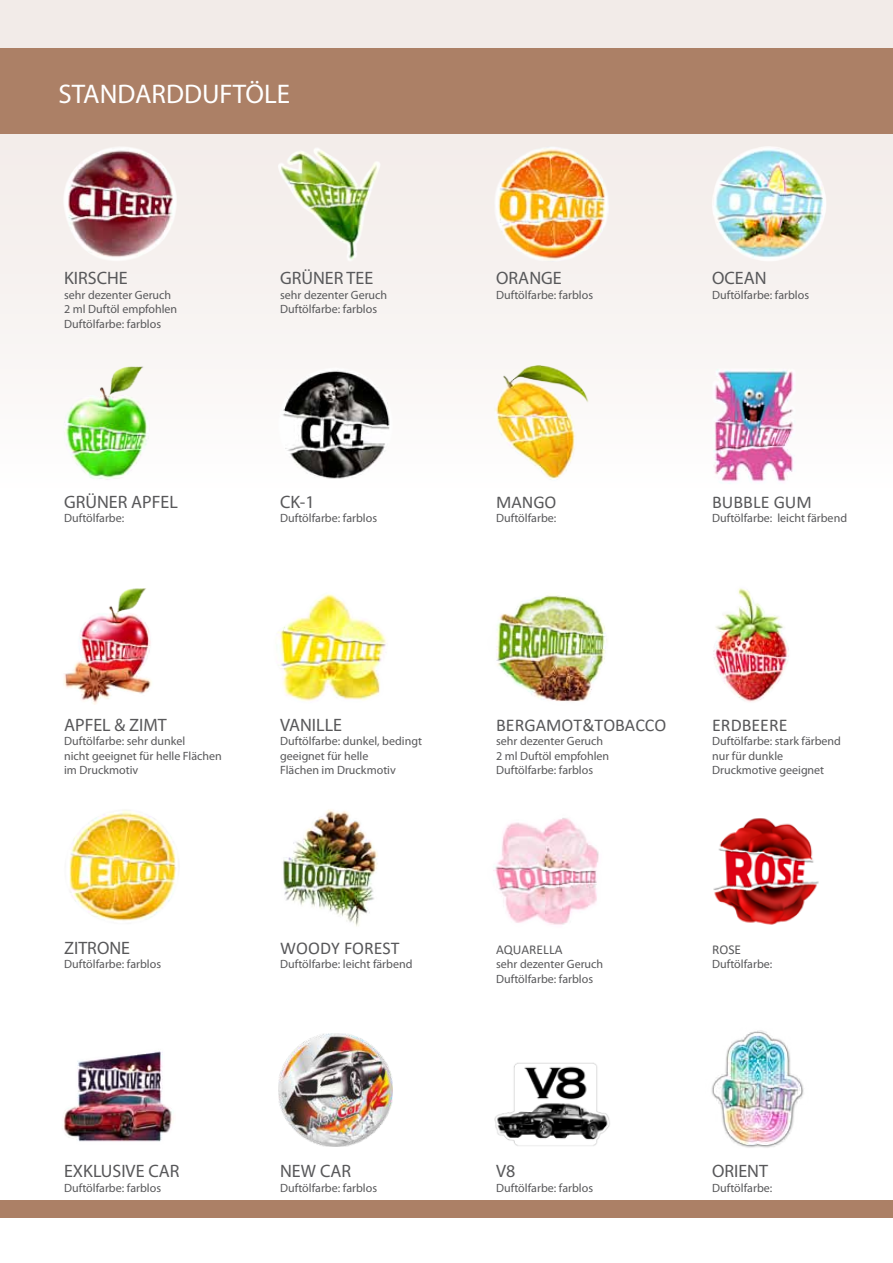
<style>
.page{position:relative;width:893px;height:1263px;background:#fff}
.page>*{position:absolute;margin:0;border:0;box-sizing:border-box;transform-origin:0 0}
.t1{font:27px "Myriad Pro";color:#fff}
.t2{font:18px "Myriad Pro";color:#58585a}
.t3{font:18px "Calibri";color:#58585a}
.t4{font:13.5px "Calibri";color:#58585a}
.t5{font:12px "Myriad Pro";color:#58585a}
</style>
<div class="page">
<div style="left:0;top:0;width:893px;height:1263px;background:linear-gradient(to bottom,#f6f1ef,#fff)"></div>
<div style="left:0;top:48px;width:893px;height:86px;background:#ac8066"></div>
<img style="left:278px;top:1033px;width:114px;height:113px">
<div style="left:0;top:1201px;width:893px;height:17px;background:#ac8066"></div>
<img style="left:38px;top:354px;width:137px;height:138px">
<img style="left:688px;top:1019px;width:139px;height:139px">
<img style="left:697px;top:803px;width:137px;height:136px">
<img style="left:493px;top:1042px;width:123px;height:124px">
<img style="left:480px;top:580px;width:136px;height:137px">
<img style="left:472px;top:354px;width:138px;height:137px">
<img style="left:687px;top:580px;width:127px;height:127px">
<img style="left:60px;top:1038px;width:116px;height:116px">
<img style="left:268px;top:806px;width:124px;height:124px">
<img style="left:36px;top:781px;width:172px;height:171px">
<img style="left:260px;top:348px;width:151px;height:152px">
<img style="left:679px;top:351px;width:149px;height:149px">
<img style="left:258px;top:576px;width:145px;height:145px">
<img style="left:476px;top:803px;width:138px;height:137px">
<img style="left:466px;top:134px;width:171px;height:156px">
<img style="left:685px;top:134px;width:168px;height:153px">
<img style="left:55px;top:588px;width:116px;height:116px">
<img style="left:34px;top:134px;width:172px;height:155px">
<img style="left:265px;top:139px;width:129px;height:130px">
<h1 class="t1" style="left:58px;top:77px;width:233px">STANDARDDUFTÖLE</h1>
<h2 class="t2" style="left:64px;top:267px;width:65px">KIRSCHE</h2>
<h2 class="t2" style="left:280px;top:267px;width:95px">GRÜNER TEE</h2>
<h2 class="t2" style="left:496px;top:267px;width:67px">ORANGE</h2>
<h2 class="t2" style="left:712px;top:267px;width:56px">OCEAN</h2>
<p class="t5" style="left:64px;top:287px;width:109px">sehr dezenter Geruch</p>
<p class="t5" style="left:280px;top:287px;width:109px">sehr dezenter Geruch</p>
<p class="t5" style="left:496px;top:287px;width:98px">Duftölfarbe: farblos</p>
<p class="t5" style="left:712px;top:287px;width:98px">Duftölfarbe: farblos</p>
<p class="t5" style="left:64px;top:302px;width:115px">2 ml Duftöl empfohlen</p>
<p class="t5" style="left:280px;top:302px;width:98px">Duftölfarbe: farblos</p>
<p class="t5" style="left:64px;top:316px;width:98px">Duftölfarbe: farblos</p>
<h2 class="t2" style="left:64px;top:490px;width:115px">GRÜNER APFEL</h2>
<h2 class="t2" style="left:280px;top:490px;width:36px">CK-1</h2>
<h2 class="t3" style="left:496px;top:489px;width:62px">MANGO</h2>
<h2 class="t3" style="left:712px;top:489px;width:101px">BUBBLE GUM</h2>
<p class="t5" style="left:64px;top:511px;width:62px">Duftölfarbe:</p>
<p class="t5" style="left:280px;top:511px;width:98px">Duftölfarbe: farblos</p>
<p class="t5" style="left:496px;top:511px;width:62px">Duftölfarbe:</p>
<p class="t5" style="left:712px;top:511px;width:136px">Duftölfarbe: leicht färbend</p>
<h2 class="t2" style="left:64px;top:714px;width:104px">APFEL &amp; ZIMT</h2>
<h2 class="t2" style="left:280px;top:714px;width:63px">VANILLE</h2>
<h2 class="t3" style="left:496px;top:712px;width:172px">BERGAMOT&amp;TOBACCO</h2>
<h2 class="t3" style="left:712px;top:712px;width:77px">ERDBEERE</h2>
<p class="t5" style="left:64px;top:734px;width:123px">Duftölfarbe: sehr dunkel</p>
<p class="t5" style="left:280px;top:734px;width:143px">Duftölfarbe: dunkel, bedingt</p>
<p class="t5" style="left:496px;top:734px;width:109px">sehr dezenter Geruch</p>
<p class="t5" style="left:712px;top:734px;width:130px">Duftölfarbe: stark färbend</p>
<p class="t5" style="left:64px;top:748px;width:159px">nicht geeignet für helle Flächen</p>
<p class="t5" style="left:280px;top:748px;width:90px">geeignet für helle</p>
<p class="t5" style="left:496px;top:748px;width:115px">2 ml Duftöl empfohlen</p>
<p class="t5" style="left:712px;top:748px;width:73px">nur für dunkle</p>
<p class="t5" style="left:64px;top:763px;width:76px">im Druckmotiv</p>
<p class="t5" style="left:280px;top:763px;width:117px">Flächen im Druckmotiv</p>
<p class="t5" style="left:496px;top:763px;width:98px">Duftölfarbe: farblos</p>
<p class="t5" style="left:712px;top:763px;width:114px">Druckmotive geeignet</p>
<h2 class="t2" style="left:64px;top:937px;width:67px">ZITRONE</h2>
<h2 class="t3" style="left:280px;top:936px;width:121px">WOODY FOREST</h2>
<p class="t4" style="left:496px;top:940px;width:68px">AQUARELLA</p>
<p class="t4" style="left:712px;top:940px;width:31px">ROSE</p>
<p class="t5" style="left:64px;top:957px;width:98px">Duftölfarbe: farblos</p>
<p class="t5" style="left:280px;top:957px;width:134px">Duftölfarbe: leicht färbend</p>
<p class="t5" style="left:496px;top:957px;width:109px">sehr dezenter Geruch</p>
<p class="t5" style="left:712px;top:957px;width:62px">Duftölfarbe:</p>
<p class="t5" style="left:496px;top:971px;width:98px">Duftölfarbe: farblos</p>
<h2 class="t2" style="left:64px;top:1160px;width:117px">EXKLUSIVE CAR</h2>
<h2 class="t2" style="left:280px;top:1160px;width:73px">NEW CAR</h2>
<h2 class="t2" style="left:496px;top:1160px;width:21px">V8</h2>
<h2 class="t2" style="left:712px;top:1160px;width:57px">ORIENT</h2>
<p class="t5" style="left:64px;top:1180px;width:98px">Duftölfarbe: farblos</p>
<p class="t5" style="left:280px;top:1180px;width:98px">Duftölfarbe: farblos</p>
<p class="t5" style="left:496px;top:1180px;width:98px">Duftölfarbe: farblos</p>
<p class="t5" style="left:712px;top:1180px;width:62px">Duftölfarbe:</p>
</div>
